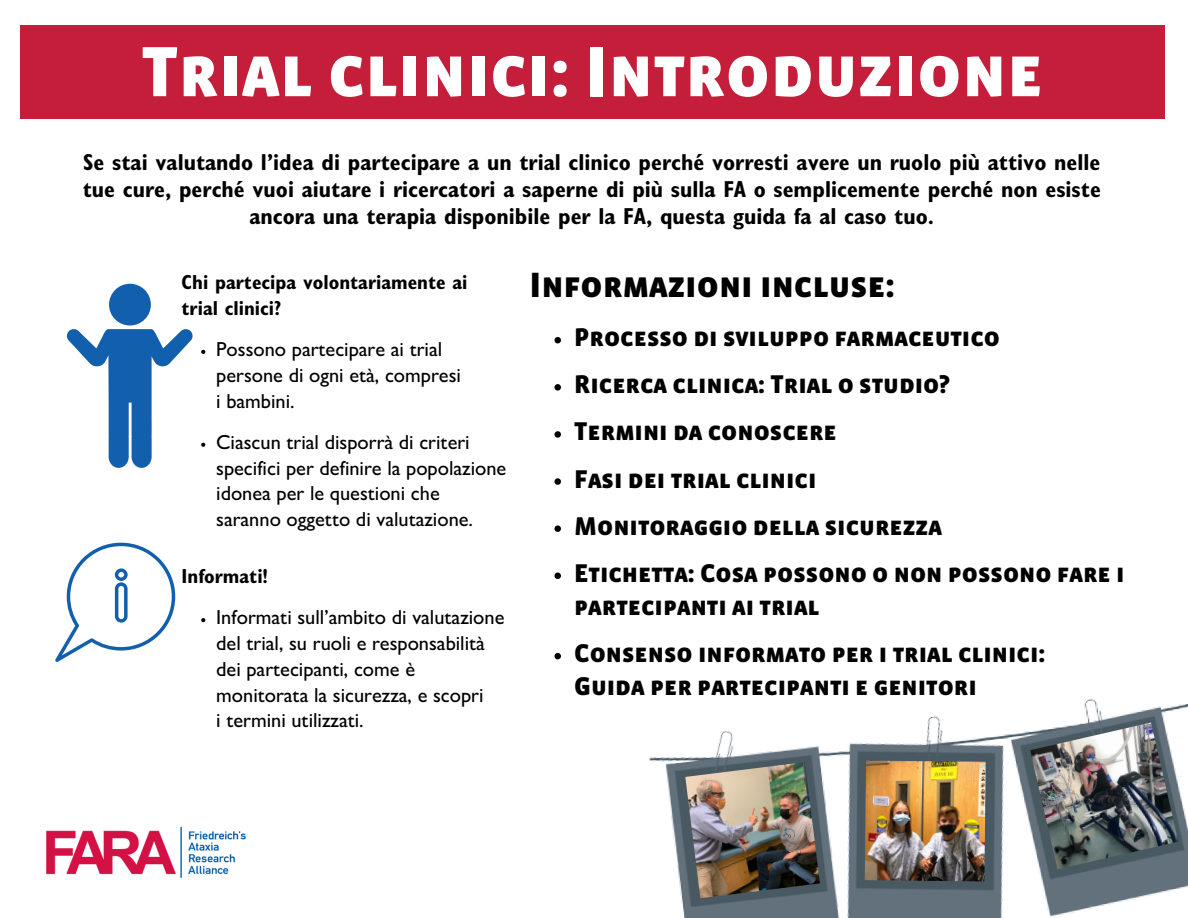
<style>
.page{position:relative;width:1188px;height:918px;background:#fff}
.page>*{position:absolute;margin:0;border:0;box-sizing:border-box;transform-origin:0 0}
.t1{font:72.75px "Vista Sans SC Black";color:#fff}
.t2{font:36px "Vista Sans SC Black";color:#000}
.t3{font:26.25px/47.1px "Vista Sans SC Black";color:#000}
.t4{font:700 condensed 23.25px/27.3px "Gill Sans";color:#000;text-align:center}
.t5{font:500 20.4px/25.8px "Gill Sans";color:#000}
.t6{font:700 condensed 20.4px/25.8px "Gill Sans";color:#000}
</style>
<div class="page">
<div style="left:20px;top:25px;width:1145px;height:94px;background:#c41e3a"></div>
<img style="left:46px;top:827px;width:200px;height:51px">
<img style="left:649px;top:698px;width:539px;height:220px">
<img style="left:865px;top:761px;width:121px;height:120px">
<img style="left:685px;top:762px;width:135px;height:136px">
<img style="left:1030px;top:722px;width:148px;height:147px">
<svg style="left:555px;top:337px;width:6px;height:6px"></svg>
<svg style="left:555px;top:384px;width:6px;height:7px"></svg>
<svg style="left:555px;top:431px;width:6px;height:7px"></svg>
<svg style="left:555px;top:478px;width:6px;height:7px"></svg>
<svg style="left:555px;top:525px;width:6px;height:7px"></svg>
<svg style="left:555px;top:573px;width:6px;height:6px"></svg>
<svg style="left:555px;top:653px;width:6px;height:6px"></svg>
<div style="left:109px;top:284px;width:42px;height:42px;background:#125fad;border-radius:50%"></div>
<svg style="left:67px;top:329px;width:126px;height:139px"></svg>
<svg style="left:55px;top:543px;width:120px;height:119px"></svg>
<svg style="left:201px;top:350px;width:4px;height:4px"></svg>
<svg style="left:201px;top:443px;width:4px;height:4px"></svg>
<svg style="left:201px;top:618px;width:4px;height:4px"></svg>
<h1 class="t1" style="left:141px;top:29px;width:904px">Trial clinici: Introduzione</h1>
<p class="t4" style="left:83px;top:152px;width:1020px">Se stai valutando l’idea di partecipare a un trial clinico perché vorresti avere un ruolo più attivo nelle tue cure, perché vuoi aiutare i ricercatori a saperne di più sulla FA o semplicemente perché non esiste ancora una terapia disponibile per la FA, questa guida fa al caso tuo.</p>
<p class="t6" style="left:182px;top:272px;width:287px">Chi partecipa volontariamente ai trial clinici?</p>
<p class="t5" style="left:216px;top:339px;width:246px">Possono partecipare ai trial persone di ogni età, compresi i bambini.</p>
<p class="t5" style="left:216px;top:432px;width:292px">Ciascun trial disporrà di criteri specifici per definire la popolazione idonea per le questioni che saranno oggetto di valutazione.</p>
<p class="t6" style="left:182px;top:566px;width:88px">Informati!</p>
<p class="t5" style="left:216px;top:608px;width:290px">Informati sull’ambito di valutazione del trial, su ruoli e responsabilità dei partecipanti, come è monitorata la sicurezza, e scopri<br>i termini utilizzati.</p>
<h2 class="t2" style="left:530px;top:264px;width:367px">Informazioni incluse:</h2>
<p class="t3" style="left:574px;top:314px;width:552px">Processo di sviluppo farmaceutico<br>Ricerca clinica: Trial o studio?<br>Termini da conoscere<br>Fasi dei trial clinici<br>Monitoraggio della sicurezza<br>Etichetta: Cosa possono o non possono fare i</p>
<p class="t3" style="left:574px;top:582px;width:473px">partecipanti ai trial<br>Consenso informato per i trial clinici:</p>
<p class="t3" style="left:574px;top:663px;width:404px">Guida per partecipanti e genitori</p>
</div>
